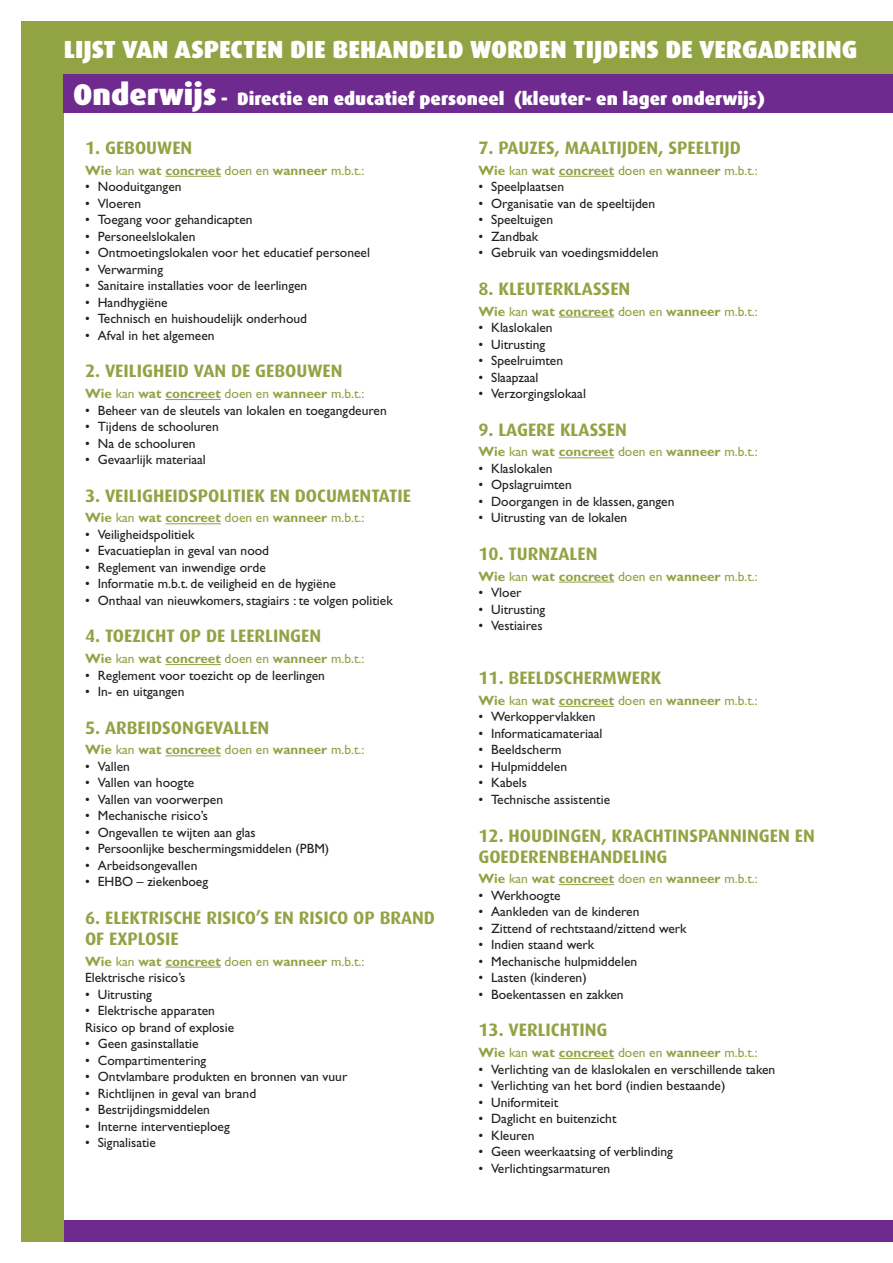
<style>
.page{position:relative;width:893px;height:1263px;background:#fff}
.page>*{position:absolute;margin:0;border:0;box-sizing:border-box;transform-origin:0 0}
.t1{font:900 24.75px "Dax";color:#fff}
.t2{font:700 18px/21px "Dax";color:#92a344}
.t3{font:900 18px "Dax";color:#fff}
.t4{font:13.5px/16.5px "Gill Sans";color:#231f20}
.t5{font:700 13.5px/16.5px "Gill Sans";color:#92a344}
.s1{font-size:30px}
.s2{font-weight:400}
.s3{font-weight:400;color:#231f20}
</style>
<div class="page">
<div style="left:21px;top:1220px;width:872px;height:22px;background:#6e2a8e"></div>
<div style="left:21px;top:21px;width:43px;height:1221px;background:#92a344"></div>
<div style="left:21px;top:21px;width:872px;height:54px;background:#92a344"></div>
<div style="left:64px;top:75px;width:829px;height:38px;background:#6e2a8e"></div>
<hr style="left:165px;top:176px;width:56px;height:1px;background:#92a344">
<hr style="left:165px;top:399px;width:56px;height:1px;background:#92a344">
<hr style="left:165px;top:523px;width:56px;height:1px;background:#92a344">
<hr style="left:165px;top:664px;width:56px;height:1px;background:#92a344">
<hr style="left:165px;top:755px;width:56px;height:1px;background:#92a344">
<hr style="left:165px;top:967px;width:56px;height:1px;background:#92a344">
<hr style="left:559px;top:176px;width:55px;height:1px;background:#92a344">
<hr style="left:559px;top:317px;width:55px;height:1px;background:#92a344">
<hr style="left:559px;top:457px;width:55px;height:1px;background:#92a344">
<hr style="left:559px;top:582px;width:55px;height:1px;background:#92a344">
<hr style="left:559px;top:706px;width:55px;height:1px;background:#92a344">
<hr style="left:559px;top:884px;width:55px;height:1px;background:#92a344">
<hr style="left:559px;top:1058px;width:55px;height:1px;background:#92a344">
<h1 class="t1" style="left:64px;top:35px;width:126px">LIJST VAN ASPECTEN</h1>
<h1 class="t1" style="left:290px;top:35px;width:343px">DIE BEHANDELD WORDEN TIJDENS</h1>
<h1 class="t1" style="left:665px;top:35px;width:138px">DE VERGADERIN</h1>
<h1 class="t1" style="left:842px;top:35px;width:17px">G</h1>
<h2 class="t3" style="left:73px;top:88px;width:693px"><span class="s1">Onderwijs</span> - Directie en educatief personeel (kleuter- en lager onderwijs)</h2>
<h2 class="t2" style="left:85px;top:138px;width:109px">1. GEBOUWEN</h2>
<p class="t5" style="left:85px;top:162px;width:281px">Wie <span class="s2">kan</span> wat concreet <span class="s2">doen en</span> wanneer <span class="s2">m.b.t.:</span></p>
<p class="t4" style="left:85px;top:179px;width:98px">• Nooduitgangen</p>
<p class="t4" style="left:85px;top:195px;width:58px">• Vloeren</p>
<p class="t4" style="left:85px;top:212px;width:169px">• Toegang voor gehandicapten</p>
<p class="t4" style="left:85px;top:228px;width:112px">• Personeelslokalen</p>
<p class="t4" style="left:85px;top:245px;width:286px">• Ontmoetingslokalen voor het educatief personeel</p>
<p class="t4" style="left:85px;top:261px;width:80px">• Verwarming</p>
<p class="t4" style="left:85px;top:278px;width:224px">• Sanitaire installaties voor de leerlingen</p>
<p class="t4" style="left:85px;top:294px;width:84px">• Handhygiëne</p>
<p class="t4" style="left:85px;top:311px;width:224px">• Technisch en huishoudelijk onderhoud</p>
<p class="t4" style="left:85px;top:327px;width:131px">• Afval in het algemeen</p>
<h2 class="t2" style="left:85px;top:361px;width:259px">2. VEILIGHEID VAN DE GEBOUWEN</h2>
<p class="t5" style="left:85px;top:385px;width:281px">Wie <span class="s2">kan</span> wat concreet <span class="s2">doen en</span> wanneer <span class="s2">m.b.t.:</span></p>
<p class="t4" style="left:85px;top:402px;width:303px">• Beheer van de sleutels van lokalen en toegangdeuren</p>
<p class="t4" style="left:85px;top:418px;width:135px">• Tijdens de schooluren</p>
<p class="t4" style="left:85px;top:435px;width:112px">• Na de schooluren</p>
<p class="t4" style="left:85px;top:451px;width:122px">• Gevaarlijk materiaal</p>
<h2 class="t2" style="left:85px;top:485px;width:327px">3. VEILIGHEIDSPOLITIEK EN DOCUMENTATIE</h2>
<p class="t5" style="left:85px;top:510px;width:281px">Wie <span class="s2">kan</span> wat concreet <span class="s2">doen en</span> wanneer <span class="s2">m.b.t.:</span></p>
<p class="t4" style="left:85px;top:526px;width:111px">• Veiligheidspolitiek</p>
<p class="t4" style="left:85px;top:543px;width:186px">• Evacuatieplan in geval van nood</p>
<p class="t4" style="left:85px;top:559px;width:182px">• Reglement van inwendige orde</p>
<p class="t4" style="left:85px;top:576px;width:252px">• Informatie m.b.t. de veiligheid en de hygiëne</p>
<p class="t4" style="left:85px;top:592px;width:309px">• Onthaal van nieuwkomers, stagiairs : te volgen politiek</p>
<h2 class="t2" style="left:85px;top:626px;width:238px">4. TOEZICHT OP DE LEERLINGEN</h2>
<p class="t5" style="left:85px;top:650px;width:281px">Wie <span class="s2">kan</span> wat concreet <span class="s2">doen en</span> wanneer <span class="s2">m.b.t.:</span></p>
<p class="t4" style="left:85px;top:667px;width:241px">• Reglement voor toezicht op de leerlingen</p>
<p class="t4" style="left:85px;top:683px;width:101px">• In- en uitgangen</p>
<h2 class="t2" style="left:85px;top:717px;width:186px">5. ARBEIDSONGEVALLEN</h2>
<p class="t5" style="left:85px;top:742px;width:281px">Wie <span class="s2">kan</span> wat concreet <span class="s2">doen en</span> wanneer <span class="s2">m.b.t.:</span></p>
<p class="t4" style="left:85px;top:758px;width:46px">• Vallen</p>
<p class="t4" style="left:85px;top:775px;width:111px">• Vallen van hoogte</p>
<p class="t4" style="left:85px;top:791px;width:140px">• Vallen van voorwerpen</p>
<p class="t4" style="left:85px;top:808px;width:124px">• Mechanische risico’s</p>
<p class="t4" style="left:85px;top:824px;width:172px">• Ongevallen te wijten aan glas</p>
<p class="t4" style="left:85px;top:841px;width:246px">• Persoonlijke beschermingsmiddelen (PBM)</p>
<p class="t4" style="left:85px;top:857px;width:114px">• Arbeidsongevallen</p>
<p class="t4" style="left:85px;top:874px;width:125px">• EHBO – ziekenboeg</p>
<h2 class="t2" style="left:85px;top:907px;width:350px">6. ELEKTRISCHE RISICO’S EN RISICO OP BRAND<br>OF EXPLOSIE</h2>
<p class="t5" style="left:85px;top:953px;width:281px">Wie <span class="s2">kan</span> wat concreet <span class="s2">doen en</span> wanneer <span class="s2">m.b.t.:<br></span><span class="s3">Elektrische risico’s</span></p>
<p class="t4" style="left:85px;top:986px;width:69px">• Uitrusting</p>
<p class="t4" style="left:85px;top:1002px;width:151px">• Elektrische apparaten<br>Risico op brand of explosie</p>
<p class="t4" style="left:85px;top:1035px;width:115px">• Geen gasinstallatie</p>
<p class="t4" style="left:85px;top:1052px;width:123px">• Compartimentering</p>
<p class="t4" style="left:85px;top:1068px;width:264px">• Ontvlambare produkten en bronnen van vuur</p>
<p class="t4" style="left:85px;top:1085px;width:173px">• Richtlijnen in geval van brand</p>
<p class="t4" style="left:85px;top:1101px;width:126px">• Bestrijdingsmiddelen</p>
<p class="t4" style="left:85px;top:1118px;width:146px">• Interne interventieploeg</p>
<p class="t4" style="left:85px;top:1134px;width:72px">• Signalisatie</p>
<h2 class="t2" style="left:478px;top:138px;width:262px">7. PAUZES, MAALTIJDEN, SPEELTIJD</h2>
<p class="t5" style="left:478px;top:162px;width:281px">Wie <span class="s2">kan</span> wat concreet <span class="s2">doen en</span> wanneer <span class="s2">m.b.t.:</span></p>
<p class="t4" style="left:478px;top:179px;width:87px">• Speelplaatsen</p>
<p class="t4" style="left:478px;top:195px;width:178px">• Organisatie van de speeltijden</p>
<p class="t4" style="left:478px;top:212px;width:76px">• Speeltuigen</p>
<p class="t4" style="left:478px;top:228px;width:61px">• Zandbak</p>
<p class="t4" style="left:478px;top:245px;width:182px">• Gebruik van voedingsmiddelen</p>
<h2 class="t2" style="left:478px;top:278px;width:153px">8. KLEUTERKLASSEN</h2>
<p class="t5" style="left:478px;top:303px;width:281px">Wie <span class="s2">kan</span> wat concreet <span class="s2">doen en</span> wanneer <span class="s2">m.b.t.:</span></p>
<p class="t4" style="left:478px;top:319px;width:76px">• Klaslokalen</p>
<p class="t4" style="left:478px;top:336px;width:69px">• Uitrusting</p>
<p class="t4" style="left:478px;top:352px;width:86px">• Speelruimten</p>
<p class="t4" style="left:478px;top:369px;width:62px">• Slaapzaal</p>
<p class="t4" style="left:478px;top:385px;width:109px">• Verzorgingslokaal</p>
<h2 class="t2" style="left:478px;top:419px;width:150px">9. LAGERE KLASSEN</h2>
<p class="t5" style="left:478px;top:444px;width:281px">Wie <span class="s2">kan</span> wat concreet <span class="s2">doen en</span> wanneer <span class="s2">m.b.t.:</span></p>
<p class="t4" style="left:478px;top:460px;width:76px">• Klaslokalen</p>
<p class="t4" style="left:478px;top:477px;width:95px">• Opslagruimten</p>
<p class="t4" style="left:478px;top:493px;width:198px">• Doorgangen in de klassen, gangen</p>
<p class="t4" style="left:478px;top:510px;width:150px">• Uitrusting van de lokalen</p>
<h2 class="t2" style="left:478px;top:543px;width:121px">10. TU RNZALEN</h2>
<p class="t5" style="left:478px;top:568px;width:281px">Wie <span class="s2">kan</span> wat concreet <span class="s2">doen en</span> wanneer <span class="s2">m.b.t.:</span></p>
<p class="t4" style="left:478px;top:584px;width:45px">• Vloer</p>
<p class="t4" style="left:478px;top:601px;width:69px">• Uitrusting</p>
<p class="t4" style="left:478px;top:617px;width:66px">• Vestiaires</p>
<h2 class="t2" style="left:478px;top:668px;width:185px">11. BEELDSCHERMWERK</h2>
<p class="t5" style="left:478px;top:692px;width:281px">Wie <span class="s2">kan</span> wat concreet <span class="s2">doen en</span> wanneer <span class="s2">m.b.t.:</span></p>
<p class="t4" style="left:478px;top:709px;width:119px">• Werkoppervlakken</p>
<p class="t4" style="left:478px;top:725px;width:126px">• Informaticamateriaal</p>
<p class="t4" style="left:478px;top:742px;width:85px">• Beeldscherm</p>
<p class="t4" style="left:478px;top:758px;width:90px">• Hulpmiddelen</p>
<p class="t4" style="left:478px;top:775px;width:50px">• Kabels</p>
<p class="t4" style="left:478px;top:791px;width:133px">• Technische assistentie</p>
<h2 class="t2" style="left:478px;top:825px;width:338px">12. HOUDINGEN, KRACHTINSPANNINGEN EN<br>GOEDERENBEHANDELING</h2>
<p class="t5" style="left:478px;top:870px;width:281px">Wie <span class="s2">kan</span> wat concreet <span class="s2">doen en</span> wanneer <span class="s2">m.b.t.:</span></p>
<p class="t4" style="left:478px;top:887px;width:84px">• Werkhoogte</p>
<p class="t4" style="left:478px;top:903px;width:163px">• Aankleden van de kinderen</p>
<p class="t4" style="left:478px;top:920px;width:210px">• Zittend of rechtstaand/zittend werk</p>
<p class="t4" style="left:478px;top:936px;width:118px">• Indien staand werk</p>
<p class="t4" style="left:478px;top:953px;width:160px">• Mechanische hulpmiddelen</p>
<p class="t4" style="left:478px;top:969px;width:110px">• Lasten (kinderen)</p>
<p class="t4" style="left:478px;top:986px;width:147px">• Boekentassen en zakken</p>
<h2 class="t2" style="left:478px;top:1020px;width:131px">13. VERLICHTING</h2>
<p class="t5" style="left:478px;top:1044px;width:281px">Wie <span class="s2">kan</span> wat concreet <span class="s2">doen en</span> wanneer <span class="s2">m.b.t.:</span></p>
<p class="t4" style="left:478px;top:1061px;width:298px">• Verlichting van de klaslokalen en verschillende taken</p>
<p class="t4" style="left:478px;top:1077px;width:249px">• Verlichting van het bord (indien bestaande)</p>
<p class="t4" style="left:478px;top:1094px;width:81px">• Uniformiteit</p>
<p class="t4" style="left:478px;top:1110px;width:140px">• Daglicht en buitenzicht</p>
<p class="t4" style="left:478px;top:1127px;width:58px">• Kleuren</p>
<p class="t4" style="left:478px;top:1143px;width:196px">• Geen weerkaatsing of verblinding</p>
<p class="t4" style="left:478px;top:1160px;width:133px">• Verlichtingsarmaturen</p>
</div>
